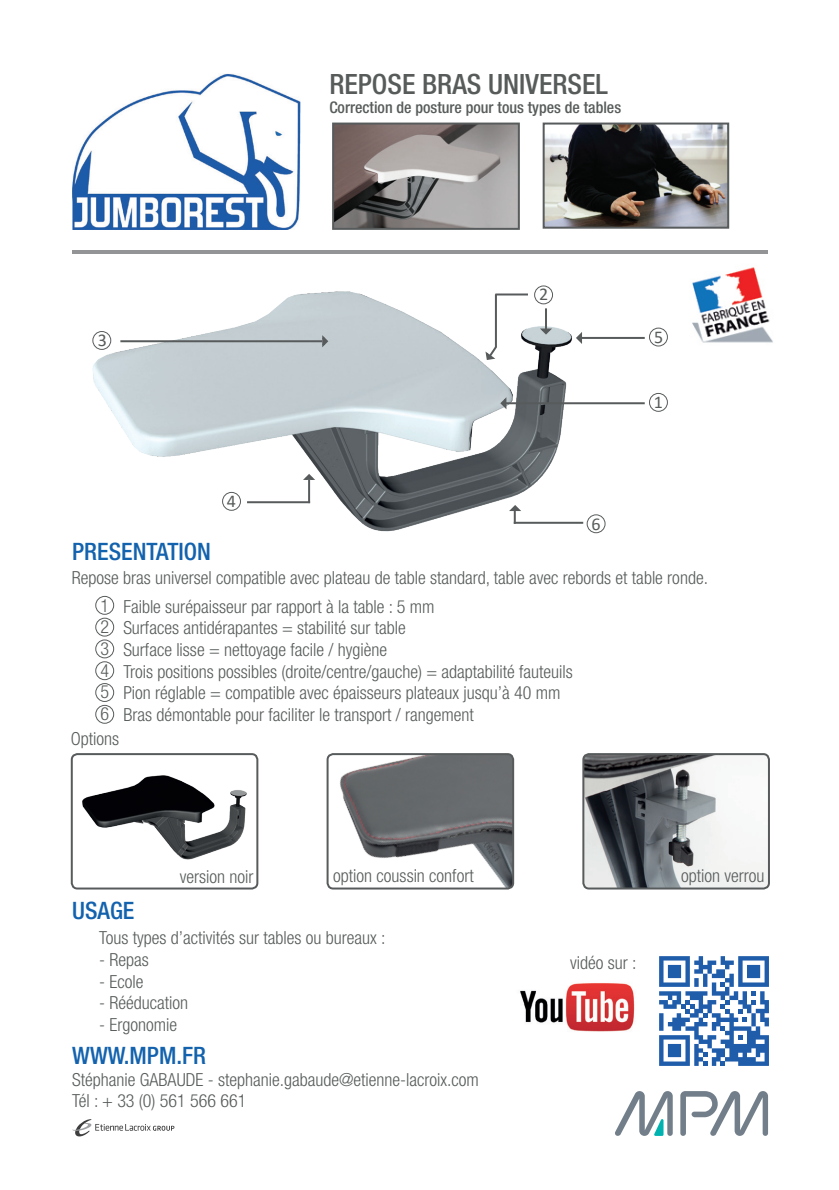
<style>
.page{position:relative;width:839px;height:1190px;background:#fff}
.page>*{position:absolute;margin:0;border:0;box-sizing:border-box;transform-origin:0 0}
.t1{font:500 condensed 28px "Helvetica Neue LT Std";color:#575c5b}
.t2{font:500 condensed 24px "Helvetica Neue LT Std";color:#1362ae}
.t3{font:300 condensed 18px/21.6px "Helvetica Neue LT Std";color:#575c5b}
.t4{font:18px "Calibri";color:#575c5b}
.t5{font:500 condensed 16px "Helvetica Neue LT Std";color:#575c5b}
</style>
<div class="page">
<img style="left:72px;top:754px;width:185px;height:134px">
<div style="left:71px;top:753px;width:187px;height:136px;border:2px solid #585b5c;border-radius:6px"></div>
<img style="left:329px;top:756px;width:184px;height:132px">
<div style="left:326px;top:753px;width:188px;height:136px;border:2px solid #585b5c;border-radius:6px"></div>
<img style="left:583px;top:754px;width:185px;height:134px">
<div style="left:582px;top:753px;width:187px;height:136px;border:2px solid #585b5c;border-radius:6px"></div>
<img style="left:692px;top:250px;width:81px;height:93px">
<img style="left:92px;top:286px;width:576px;height:248px">
<img style="left:72px;top:73px;width:229px;height:157px">
<hr style="left:72px;top:250px;width:695px;height:4px;background:#939495">
<hr style="left:579px;top:337px;width:65px;height:2px;background:#585b5c">
<hr style="left:120px;top:340px;width:202px;height:2px;background:#585b5c">
<svg style="left:615px;top:1091px;width:57px;height:44px"></svg>
<svg style="left:680px;top:1091px;width:87px;height:44px"></svg>
<img style="left:545px;top:126px;width:180px;height:100px">
<div style="left:542px;top:123px;width:186px;height:106px;border:2px solid #585b5c"></div>
<img style="left:335px;top:126px;width:181px;height:101px">
<div style="left:332px;top:123px;width:187px;height:107px;border:2px solid #585b5c"></div>
<div style="left:95px;top:639px;width:19px;height:19px;border:1px solid #585b5c;border-radius:50%"></div>
<div style="left:95px;top:596px;width:19px;height:19px;border:1px solid #585b5c;border-radius:50%"></div>
<div style="left:95px;top:617px;width:19px;height:19px;border:1px solid #585b5c;border-radius:50%"></div>
<div style="left:95px;top:661px;width:19px;height:19px;border:1px solid #585b5c;border-radius:50%"></div>
<div style="left:95px;top:683px;width:19px;height:19px;border:1px solid #585b5c;border-radius:50%"></div>
<div style="left:95px;top:705px;width:19px;height:18px;border:1px solid #585b5c;border-radius:50%"></div>
<div style="left:534px;top:285px;width:18px;height:19px;border:1px solid #585b5c;border-radius:50%"></div>
<div style="left:222px;top:492px;width:19px;height:19px;border:1px solid #585b5c;border-radius:50%"></div>
<div style="left:92px;top:331px;width:19px;height:19px;border:1px solid #585b5c;border-radius:50%"></div>
<hr style="left:544px;top:308px;width:2px;height:23px;background:#585b5c">
<svg style="left:539px;top:327px;width:15px;height:9px"></svg>
<svg style="left:320px;top:333px;width:9px;height:15px"></svg>
<div style="left:648px;top:327px;width:19px;height:19px;border:1px solid #585b5c;border-radius:50%"></div>
<svg style="left:574px;top:331px;width:9px;height:15px"></svg>
<hr style="left:513px;top:522px;width:70px;height:2px;background:#585b5c">
<div style="left:586px;top:514px;width:19px;height:19px;border:1px solid #585b5c;border-radius:50%"></div>
<svg style="left:506px;top:503px;width:15px;height:21px"></svg>
<hr style="left:495px;top:293px;width:32px;height:2px;background:#585b5c">
<hr style="left:494px;top:294px;width:2px;height:53px;background:#585b5c">
<svg style="left:484px;top:344px;width:14px;height:17px"></svg>
<hr style="left:247px;top:501px;width:63px;height:2px;background:#585b5c">
<hr style="left:308px;top:480px;width:2px;height:23px;background:#585b5c">
<svg style="left:300px;top:472px;width:15px;height:10px"></svg>
<svg style="left:72px;top:1119px;width:102px;height:17px"></svg>
<svg style="left:659px;top:956px;width:109px;height:109px"></svg>
<img style="left:520px;top:983px;width:115px;height:49px">
<hr style="left:504px;top:402px;width:140px;height:2px;background:#585b5c">
<div style="left:648px;top:393px;width:19px;height:19px;border:1px solid #585b5c;border-radius:50%"></div>
<svg style="left:498px;top:397px;width:10px;height:15px"></svg>
<h1 class="t1" style="left:329px;top:67px;width:280px">REPOSE BRAS UNIVERSEL</h1>
<p class="t5" style="left:329px;top:98px;width:293px">Correction de posture pour tous types de tables</p>
<p class="t4" style="left:539px;top:282px;width:11px">2</p>
<p class="t4" style="left:98px;top:328px;width:11px">3</p>
<p class="t4" style="left:654px;top:324px;width:11px">5</p>
<p class="t4" style="left:227px;top:488px;width:11px">4</p>
<p class="t4" style="left:591px;top:511px;width:11px">6</p>
<p class="t4" style="left:653px;top:390px;width:11px">1</p>
<h2 class="t2" style="left:72px;top:537px;width:140px">PRESENTATION</h2>
<p class="t3" style="left:123px;top:595px;width:451px">Faible surépaisseur par rapport à la table : 5 mm<br>Surfaces antidérapantes = stabilité sur table<br>Surface lisse = nettoyage facile / hygiène<br>Trois positions possibles (droite/centre/gauche) = adaptabilité fauteuils Pion réglable = compatible avec épaisseurs plateaux jusqu’à 40 mm Bras démontable pour faciliter le transport / rangement</p>
<p class="t3" style="left:100px;top:563px;width:608px;line-height:28.2px;text-indent:-29px">Repose bras universel compatible avec plateau de table standard, table avec rebords et table ronde.<br>1</p>
<p class="t3" style="left:100px;top:616px;width:10px;text-align:justify">2<br>3<br>4<br>5<br>6</p>
<p class="t3" style="left:71px;top:727px;width:50px">Options</p>
<p class="t3" style="left:180px;top:865px;width:75px">version noir</p>
<p class="t3" style="left:333px;top:864px;width:142px">option coussin confort</p>
<p class="t3" style="left:680px;top:864px;width:85px">option verrou</p>
<h2 class="t2" style="left:72px;top:896px;width:64px">USAGE</h2>
<p class="t3" style="left:99px;top:927px;width:288px">Tous types d’activités sur tables ou bureaux :</p>
<p class="t3" style="left:99px;top:948px;width:51px">- Repas</p>
<p class="t3" style="left:99px;top:970px;width:46px">- Ecole</p>
<p class="t3" style="left:99px;top:991px;width:90px">- Rééducation</p>
<p class="t3" style="left:99px;top:1013px;width:79px">- Ergonomie</p>
<h2 class="t2" style="left:72px;top:1041px;width:135px">WWW.MPM.FR</h2>
<p class="t3" style="left:72px;top:1068px;width:408px">Stéphanie GABAUDE - stephanie.gabaude@etienne-lacroix.com<br>Tél : + 33 (0) 561 566 661</p>
<p class="t3" style="left:570px;top:951px;width:68px">vidéo sur :</p>
</div>
